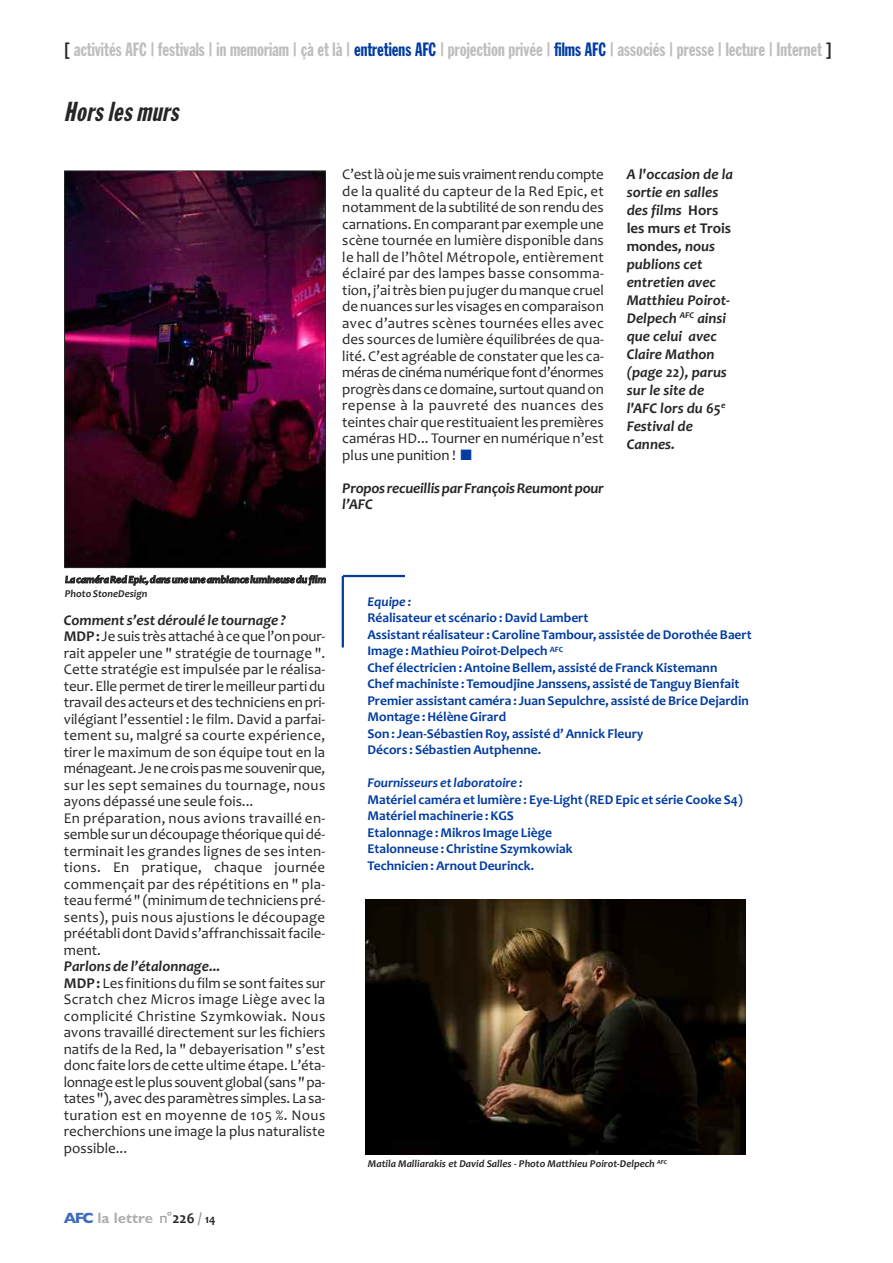
<style>
.page{position:relative;width:893px;height:1263px;background:#fff}
.page>*{position:absolute;margin:0;border:0;box-sizing:border-box;transform-origin:0 0}
.t1{font:italic 27px "Franklin Gothic Extra Cond";color:#272627}
.t2{font:18.9px "Franklin Gothic Extra Cond";color:#bebebe}
.t3{font:15px/16.5px "Candara";color:#272627}
.t4{font:15px/18px "Candara Bold Italic OTF";color:#272627}
.t5{font:15px/18px "Candara Bold OTF";color:#272627}
.t6{font:700 15px "Gill Sans";color:#acaeb0}
.t7{font:13.5px/16.5px "Candara Bold OTF";color:#003ca2}
.t8{font:13.5px "Candara Bold Italic OTF";color:#003ca2}
.t9{font:10.5px/13.6px "Candara Bold Italic OTF";color:#272627}
.s1{color:#272627}
.s2{color:#003ca2}
.s3{font-family:"Candara Bold OTF"}
.s4{font-family:"Candara Bold Italic OTF"}
.s5{font-weight:700;font-style:italic}
.s6{font-weight:700}
.s7{color:#406dba}
.s8{font-family:"Candara";font-weight:400;color:#919396}
.s9{font-family:"Candara Bold OTF";font-weight:400;color:#272627}
.s10{font-family:"Candara Bold OTF";font-weight:400;color:#919396}
.s11{font-family:"Candara Bold OTF";font-weight:400;font-size:12px;color:#272627}
</style>
<div class="page">
<hr style="left:342px;top:576px;width:2px;height:71px;background:#003ca2">
<hr style="left:343px;top:575px;width:62px;height:2px;background:#003ca2">
<img style="left:66px;top:173px;width:258px;height:393px">
<div style="left:64px;top:171px;width:262px;height:397px;border:1px solid #272627"></div>
<img style="left:366px;top:899px;width:379px;height:255px">
<p class="t2" style="left:62px;top:43px;width:772px"><span class="s1">[</span> activités AFC | festivals | in memoriam | çà et là | <span class="s2">entretiens AFC</span> | projection privée | <span class="s2">films AFC</span> | associés | presse | lecture | Internet <span class="s1">]</span></p>
<h1 class="t1" style="left:64px;top:102px;width:121px">Hors les murs</h1>
<p class="t3" style="left:342px;top:166px;width:263px;text-align:justify">C’estlàoùjemesuisvraimentrenducompte de la qualité du capteur de la Red Epic, et notammentdela subtilitédesonrendudes carnations.Encomparantparexempleune scène tournée en lumière disponible dans le hall de l’hôtel Métropole, entièrement éclairé par des lampes basse consomma&shy;tion, j’aitrèsbienpujugerdumanque cruel de nuances surles visages encomparaison avec d’autres scènes tournées elles avec des sources de lumière équilibrées de qua&shy;lité. C’est agréable de constater que les ca&shy;mérasdecinémanumériquefontd’énormes progrèsdans cedomaine, surtoutquandon repense à la pauvreté des nuances des teintes chairquerestituaientlespremières caméras HD... Tourner en numérique n’est plus une punition ! <span class="s2">■</span></p>
<p class="t4" style="left:342px;top:479px;width:263px;line-height:16.5px">ProposrecueillisparFrançoisReumontpour l’AFC</p>
<p class="t4" style="left:627px;top:164px;width:108px">A l'occasion de la sortie en salles des films <span class="s3">Hors</span></p>
<p class="t5" style="left:627px;top:218px;width:106px">les murs <span class="s4">et</span> Trois mondes<span class="s4">, nous</span></p>
<p class="t4" style="left:627px;top:254px;width:105px">publions cet entretien avec<br>Matthieu Poirot-<br>Delpech <sup>AFC</sup> ainsi que celui avec<br>Claire Mathon (page 22), parus sur le site de l'AFC lors du 65<sup>e<br></sup>Festival de<br>Cannes.</p>
<p class="t9" style="left:65px;top:572px;width:263px">La caméra Red Epic, dans une une ambiance lumineuse du film<br>Photo StoneDesign</p>
<p class="t3" style="left:64px;top:611px;width:263px"><span class="s5">Comments’est déroulé le tournage ?<br></span><span class="s6">MDP:</span> Jesuis trèsattachéàcequel’onpour&shy;rait appeler une " stratégie de tournage ".<br>Cette stratégie est impulsée par le réalisa&shy;teur.Ellepermetdetirerlemeilleurpartidu travaildes acteursetdes techniciensenpri&shy;vilégiant l’essentiel : le film. David a parfai&shy;tement su, malgré sa courte expérience, tirer le maximum de son équipe tout en la ménageant. Jenecroispasmesouvenirque, sur les sept semaines du tournage, nous ayons dépassé une seule fois...<br>En préparation, nous avions travaillé en&shy;semblesurundécoupagethéoriquequidé&shy;terminait les grandes lignes de ses inten&shy;tions. En pratique, chaque journée commençait par des répétitions en " pla&shy;teaufermé " (minimumde technicienspré&shy;sents), puis nous ajustions le découpage préétablidontDavids’affranchissaitfacile&shy;ment.</p>
<p class="t3" style="left:64px;top:958px;width:263px"><span class="s5">Parlons de l’étalonnage...<br></span><span class="s6">MDP:</span> Les finitionsdufilmse sontfaites sur Scratch chez Micros image Liège avec la complicité Christine Szymkowiak. Nous avons travaillé directement sur les fichiers natifs de la Red, la " debayerisation " s’est donc faite lorsde cetteultime étape. L’éta&shy;lonnageestleplus souventglobal(sans"pa&shy;tates "),avecdesparamètres simples.Lasa&shy;turation est en moyenne de 105 %. Nous recherchions une image la plus naturaliste possible...</p>
<p class="t6" style="left:64px;top:1209px;width:153px"><span class="s7">AFC</span> la lettre <span class="s8">n°</span><span class="s9">226</span> <span class="s10">/</span> <span class="s11">14</span></p>
<p class="t8" style="left:367px;top:593px;width:45px">Equipe :</p>
<p class="t7" style="left:367px;top:609px;width:386px">Réalisateur et scénario :David Lambert<br>Assistantréalisateur: Caroline Tambour, assistée deDorothée Baert Image : Mathieu Poirot-Delpech <sup>AFC<br></sup>Chef électricien :Antoine Bellem, assisté de Franck Kistemann<br>Chef machiniste : Temoudjine Janssens, assisté de Tanguy Bienfait Premier assistant caméra :Juan Sepulchre, assisté de BriceDejardin Montage :HélèneGirard<br>Son :Jean-Sébastien Roy, assisté d’Annick Fleury<br>Décors : SébastienAutphenne.</p>
<p class="t8" style="left:367px;top:775px;width:156px">Fournisseurs etlaboratoire :</p>
<p class="t7" style="left:367px;top:791px;width:377px">Matériel caméra etlumière : Eye-Light(REDEpic et série Cooke S4)<br>Matériel machinerie : KGS<br>Etalonnage : Mikros Image Liège<br>Etalonneuse : Christine Szymkowiak<br>Technicien :ArnoutDeurinck.</p>
<p class="t9" style="left:368px;top:1156px;width:301px">Matila Malliarakis et David Salles - Photo Matthieu Poirot-Delpech <sup>AFC</sup></p>
</div>
